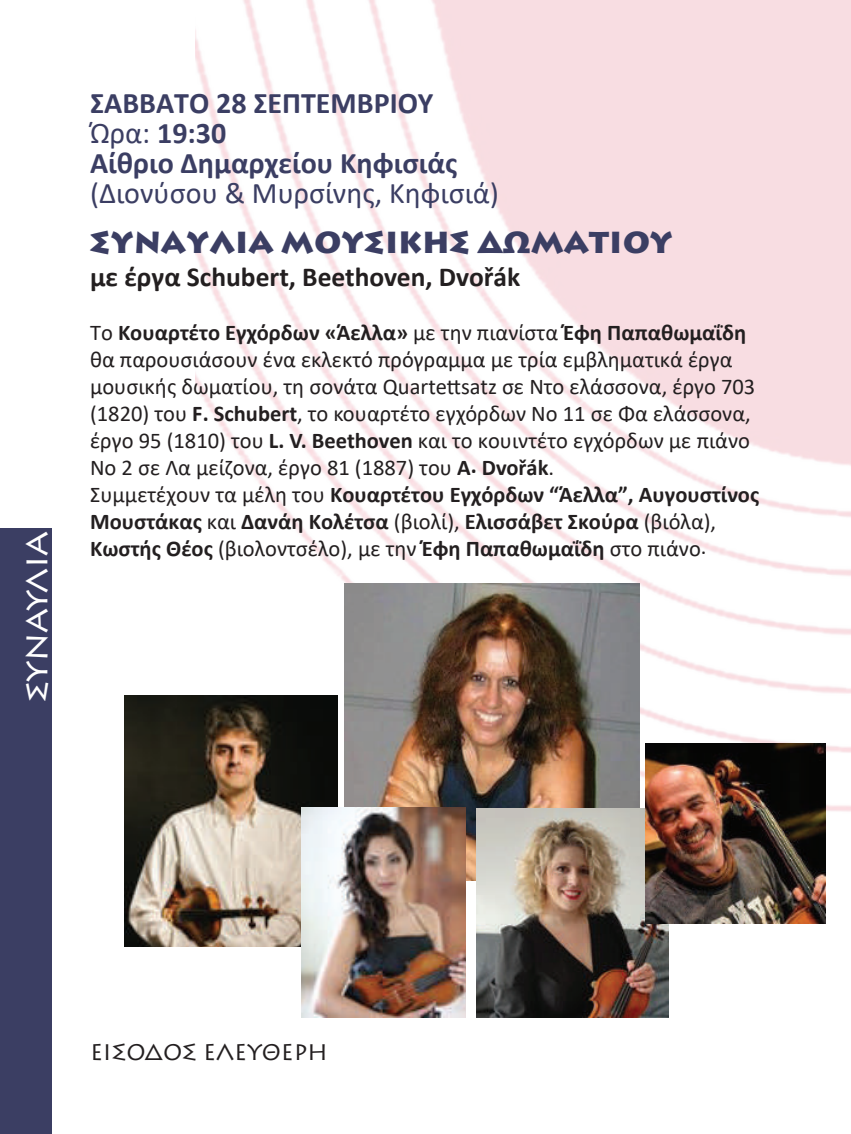
<style>
.page{position:relative;width:851px;height:1134px;background:#fff}
.page>*{position:absolute;margin:0;border:0;box-sizing:border-box;transform-origin:0 0}
.t1{font:35px "Lithos Pro";letter-spacing:-.005em;color:#fff}
.t2{font:700 30px/30px "Calibri";color:#3b3e63}
.t3{font:30px "Calibri";color:#3b3e63}
.t4{font:900 30px "Lithos Pro";color:#3b3e63}
.t5{font:700 27.5px "Calibri";color:#231f20}
.t6{font:22.5px/27px "Calibri";color:#231f20}
.t7{font:22.5px "Lithos Pro";color:#231f20}
.s1{font-weight:400}
.s2{font-weight:700}
</style>
<div class="page">
<img style="left:195px;top:0;width:655px;height:814px">
<div style="left:0;top:528px;width:52px;height:606px;background:#3b3e63"></div>
<img style="left:344px;top:584px;width:295px;height:296px">
<img style="left:125px;top:695px;width:212px;height:252px">
<img style="left:301px;top:808px;width:164px;height:209px">
<img style="left:476px;top:809px;width:192px;height:209px">
<img style="left:645px;top:744px;width:180px;height:179px">
<h1 class="t1" style="left:15px;top:702px;width:173px;rotate:-90deg">συναυλια</h1>
<h2 class="t2" style="left:90px;top:87px;width:369px">ΣΑΒΒΑΤΟ 28 ΣΕΠΤΕΜΒΡΙΟΥ<br><span class="s1">Ώρα:</span> 19:30<br>Αίθριο Δημαρχείου Κηφισιάς</h2>
<h2 class="t3" style="left:90px;top:172px;width:410px">(Διονύσου &amp; Μυρσίνης, Κηφισιά)</h2>
<h2 class="t4" style="left:90px;top:223px;width:584px">ΣΥΝΑΥΛΙΑ ΜΟΥΣΙΚΗΣ ΔΩΜΑΤΙΟΥ</h2>
<p class="t5" style="left:90px;top:257px;width:432px">με έργα Schubert, Beethoven, Dvořák</p>
<p class="t6" style="left:90px;top:318px;width:670px">Το <span class="s2">Κουαρτέτο Εγχόρδων «Άελλα»</span> με την πιανίστα <span class="s2">Έφη Παπαθωμαΐδη </span>θα παρουσιάσουν ένα εκλεκτό πρόγραμμα με τρία εμβληματικά έργα μουσικής δωματίου, τη σονάτα Quartettsatz σε Ντο ελάσσονα, έργο 703 (1820) του <span class="s2">F. Schubert</span>, το κουαρτέτο εγχόρδων Νο 11 σε Φα ελάσσονα, έργο 95 (1810) του <span class="s2">L. V. Beethoven</span> και το κουιντέτο εγχόρδων με πιάνο Νο 2 σε Λα μείζονα, έργο 81 (1887) του <span class="s2">Α. Dvořák</span>.<br>Συμμετέχουν τα μέλη του <span class="s2">Κουαρτέτου Εγχόρδων “Άελλα”, Αυγουστίνος Μουστάκας</span> και <span class="s2">Δανάη Κολέτσα</span> (βιολί), <span class="s2">Ελισσάβετ Σκούρα</span> (βιόλα), <span class="s2">Κωστής Θέος</span> (βιολοντσέλο), με την <span class="s2">Έφη Παπαθωμαΐδη</span> στο πιάνο.</p>
<p class="t7" style="left:90px;top:1040px;width:239px">ΕΙΣΟΔΟΣ ΕΛΕΥΘΕΡΗ</p>
</div>
